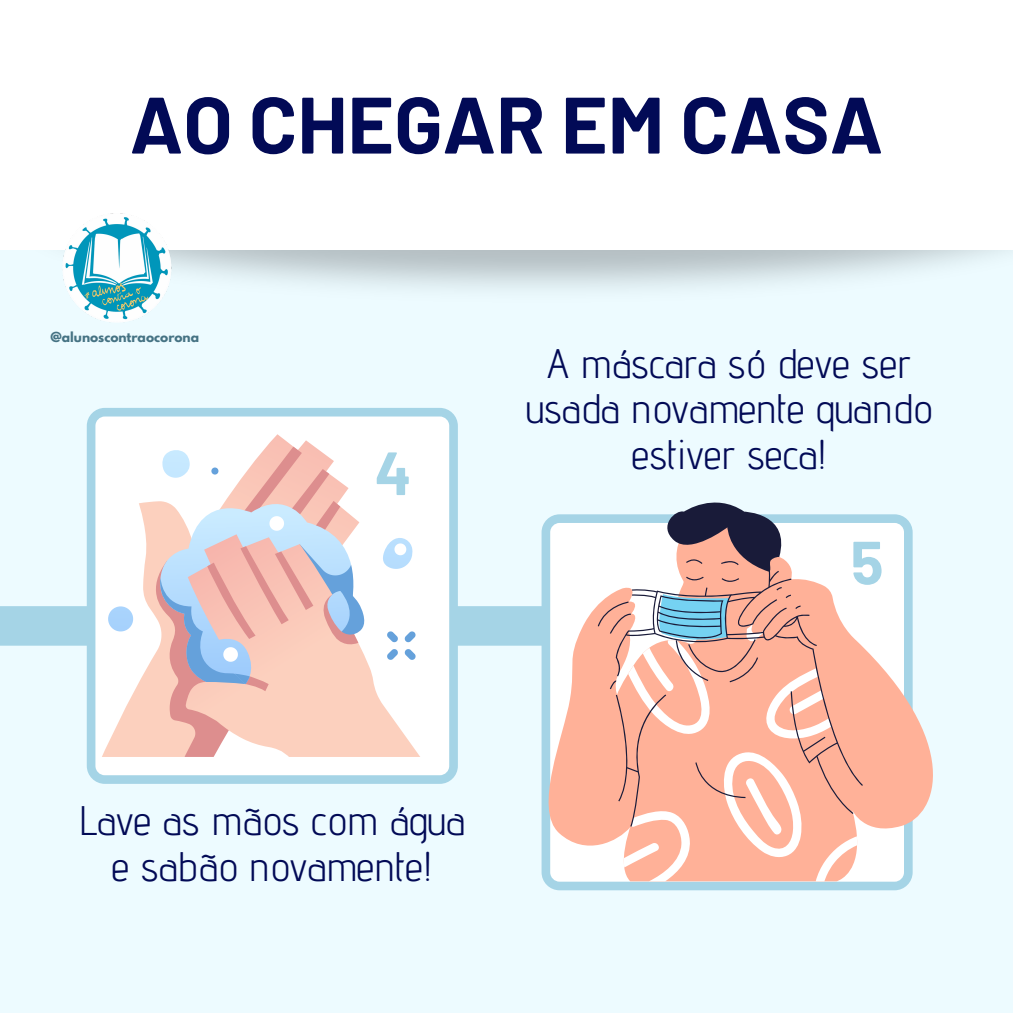
<style>
.page{position:relative;width:1013px;height:1013px;background:#fff}
.page>*{position:absolute;margin:0;border:0;box-sizing:border-box;transform-origin:0 0}
.t1{font:700 79.75px "Barlow";color:#020a56}
.t2{font:700 60.88px "Barlow";color:#a5d4e6}
.t3{font:41.25px/45.8px "Advent Pro";color:#020a56;text-align:center}
.t4{font:700 12.25px "League Spartan";color:#467384}
</style>
<div class="page">
<div style="left:0;top:0;width:1012px;height:1012px;background:#edfbff"></div>
<div style="left:0;top:0;width:1012px;height:250px;background:#fff"></div>
<img style="left:53px;top:213px;width:256px;height:233px">
<svg style="left:87px;top:408px;width:371px;height:38px;background:#e1f1f6"></svg>
<div style="left:102px;top:434px;width:257px;height:12px;background:#fff"></div>
<svg style="left:541px;top:826px;width:369px;height:64px;background:#add6e6"></svg>
<svg style="left:548px;top:514px;width:385px;height:367px"></svg>
<svg style="left:623px;top:826px;width:234px;height:55px;background:#ffbfab"></svg>
<svg style="left:0;top:446px;width:897px;height:380px"></svg>
<div style="left:365px;top:451px;width:56px;height:55px;background:#fff"></div>
<h1 class="t1" style="left:130px;top:74px;width:755px">AO CHEGAR EM CASA</h1>
<p class="t4" style="left:51px;top:330px;width:150px">@alunoscontraocorona</p>
<h2 class="t2" style="left:375px;top:434px;width:38px">4</h2>
<p class="t3" style="left:525px;top:340px;width:408px">A máscara só deve ser usada novamente quando estiver seca!</p>
<h2 class="t2" style="left:850px;top:523px;width:34px">5</h2>
<p class="t3" style="left:79px;top:797px;width:387px">Lave as mãos com água e sabão novamente!</p>
</div>
